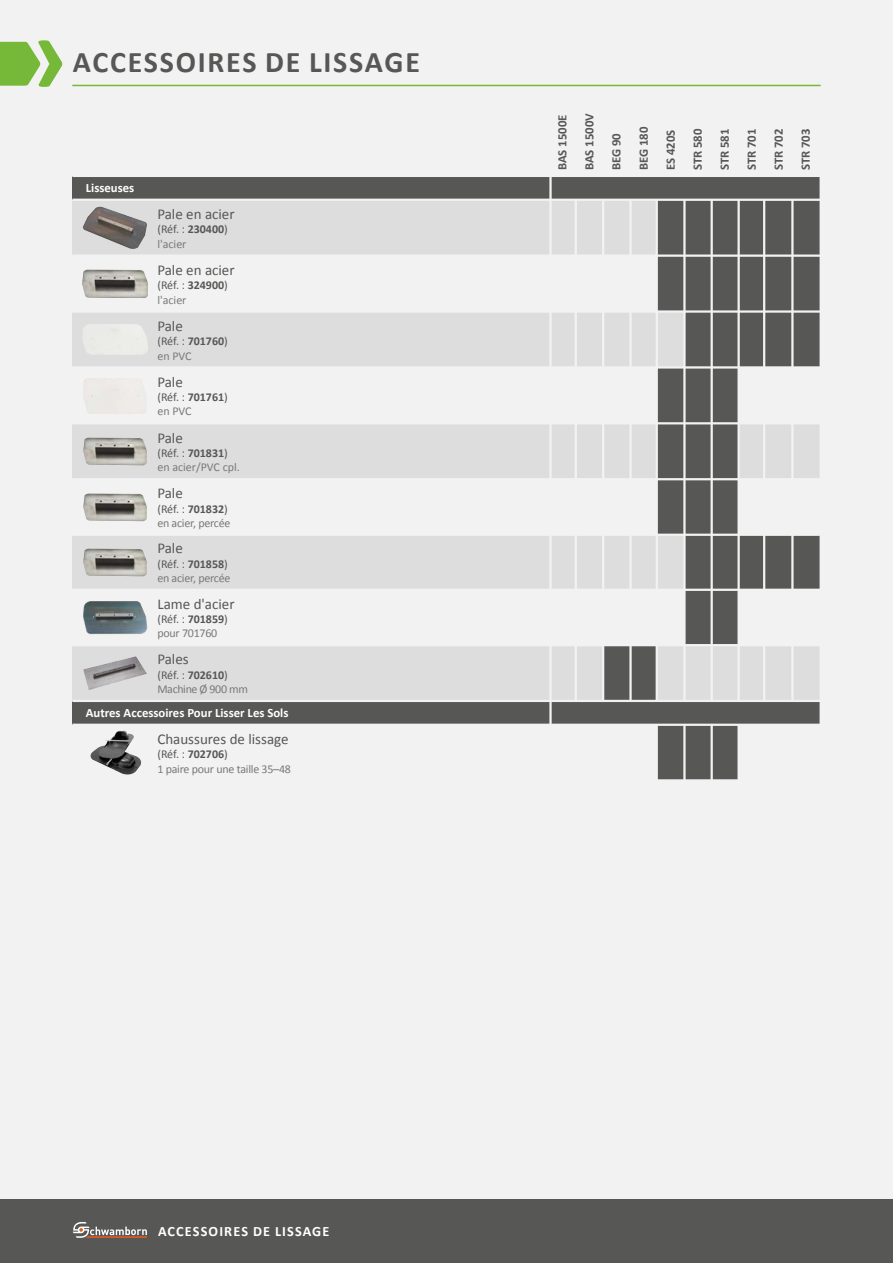
<style>
.page{position:relative;width:893px;height:1263px;background:#fff}
.page>*{position:absolute;margin:0;border:0;box-sizing:border-box;transform-origin:0 0}
.t1{font:700 30px "Calibri";letter-spacing:.06em;color:#575756}
.t2{font:15px "Calibri";color:#575756}
.t3{font:700 14.25px "Calibri";letter-spacing:.08em;color:#fff}
.t4{font:700 12.75px/27px "Calibri";color:#575756}
.t5{font:700 12.75px "Calibri";color:#fff}
.t6{font:12px/14.4px "Calibri";letter-spacing:-.02em;color:#797978}
.t7{font:12px/14.4px "Calibri";letter-spacing:-.005em;color:#575756}
.t8{font:12px/14.4px "Calibri";color:#797978}
.s1{font-weight:700}
.s2{color:#797978}
.s3{color:#575756}
.s4{font-weight:700;color:#575756}
</style>
<div class="page">
<div style="left:0;top:0;width:893px;height:1199px;background:#f2f2f2"></div>
<div style="left:0;top:1199px;width:893px;height:64px;background:#575756"></div>
<svg style="left:73px;top:1222px;width:74px;height:16px"></svg>
<div style="left:72px;top:645px;width:749px;height:56px;background:#ddd"></div>
<div style="left:72px;top:200px;width:749px;height:56px;background:#ddd"></div>
<div style="left:72px;top:312px;width:749px;height:55px;background:#ddd"></div>
<div style="left:72px;top:423px;width:749px;height:56px;background:#ddd"></div>
<div style="left:72px;top:535px;width:749px;height:55px;background:#ddd"></div>
<div style="left:631px;top:645px;width:26px;height:56px;background:#575756"></div>
<div style="left:657px;top:200px;width:27px;height:56px;background:#575756"></div>
<div style="left:684px;top:200px;width:28px;height:56px;background:#575756"></div>
<div style="left:712px;top:200px;width:27px;height:56px;background:#575756"></div>
<div style="left:764px;top:200px;width:28px;height:56px;background:#575756"></div>
<div style="left:792px;top:200px;width:29px;height:56px;background:#575756"></div>
<div style="left:738px;top:200px;width:26px;height:56px;background:#575756"></div>
<div style="left:657px;top:423px;width:27px;height:56px;background:#575756"></div>
<div style="left:684px;top:423px;width:28px;height:56px;background:#575756"></div>
<div style="left:712px;top:423px;width:27px;height:56px;background:#575756"></div>
<div style="left:657px;top:256px;width:27px;height:56px;background:#575756"></div>
<div style="left:684px;top:256px;width:28px;height:56px;background:#575756"></div>
<div style="left:712px;top:256px;width:27px;height:56px;background:#575756"></div>
<div style="left:764px;top:256px;width:28px;height:56px;background:#575756"></div>
<div style="left:792px;top:256px;width:29px;height:56px;background:#575756"></div>
<div style="left:738px;top:256px;width:26px;height:56px;background:#575756"></div>
<div style="left:657px;top:479px;width:27px;height:56px;background:#575756"></div>
<div style="left:684px;top:479px;width:28px;height:56px;background:#575756"></div>
<div style="left:712px;top:479px;width:27px;height:56px;background:#575756"></div>
<div style="left:684px;top:535px;width:28px;height:55px;background:#575756"></div>
<div style="left:712px;top:535px;width:27px;height:55px;background:#575756"></div>
<div style="left:764px;top:535px;width:28px;height:55px;background:#575756"></div>
<div style="left:792px;top:535px;width:29px;height:55px;background:#575756"></div>
<div style="left:738px;top:535px;width:26px;height:55px;background:#575756"></div>
<div style="left:684px;top:590px;width:28px;height:55px;background:#575756"></div>
<div style="left:712px;top:590px;width:27px;height:55px;background:#575756"></div>
<div style="left:657px;top:725px;width:27px;height:56px;background:#575756"></div>
<div style="left:684px;top:725px;width:28px;height:56px;background:#575756"></div>
<div style="left:712px;top:725px;width:27px;height:56px;background:#575756"></div>
<div style="left:657px;top:367px;width:27px;height:56px;background:#575756"></div>
<div style="left:684px;top:367px;width:28px;height:56px;background:#575756"></div>
<div style="left:712px;top:367px;width:27px;height:56px;background:#575756"></div>
<div style="left:684px;top:312px;width:28px;height:55px;background:#575756"></div>
<div style="left:712px;top:312px;width:27px;height:55px;background:#575756"></div>
<div style="left:764px;top:312px;width:28px;height:55px;background:#575756"></div>
<div style="left:792px;top:312px;width:29px;height:55px;background:#575756"></div>
<div style="left:738px;top:312px;width:26px;height:55px;background:#575756"></div>
<div style="left:603px;top:645px;width:28px;height:56px;background:#575756"></div>
<hr style="left:72px;top:422px;width:749px;height:2px;background:#f2f2f2">
<hr style="left:72px;top:478px;width:749px;height:2px;background:#f2f2f2">
<hr style="left:71px;top:534px;width:749px;height:2px;background:#f2f2f2">
<hr style="left:72px;top:644px;width:749px;height:2px;background:#f2f2f2">
<hr style="left:72px;top:589px;width:749px;height:2px;background:#f2f2f2">
<hr style="left:72px;top:779px;width:749px;height:2px;background:#f2f2f2">
<hr style="left:791px;top:142px;width:3px;height:777px;background:#f2f2f2">
<hr style="left:763px;top:142px;width:2px;height:777px;background:#f2f2f2">
<hr style="left:737px;top:142px;width:3px;height:777px;background:#f2f2f2">
<hr style="left:711px;top:142px;width:2px;height:777px;background:#f2f2f2">
<hr style="left:683px;top:142px;width:3px;height:777px;background:#f2f2f2">
<hr style="left:656px;top:142px;width:2px;height:777px;background:#f2f2f2">
<hr style="left:629px;top:142px;width:3px;height:777px;background:#f2f2f2">
<hr style="left:602px;top:142px;width:2px;height:777px;background:#f2f2f2">
<hr style="left:575px;top:142px;width:2px;height:777px;background:#f2f2f2">
<div style="left:72px;top:176px;width:749px;height:24px;background:#575756"></div>
<div style="left:72px;top:701px;width:748px;height:24px;background:#575756"></div>
<hr style="left:549px;top:142px;width:3px;height:777px;background:#f2f2f2">
<hr style="left:72px;top:700px;width:749px;height:2px;background:#f2f2f2">
<hr style="left:72px;top:199px;width:749px;height:2px;background:#f2f2f2">
<hr style="left:72px;top:175px;width:749px;height:2px;background:#f2f2f2">
<hr style="left:72px;top:254px;width:749px;height:3px;background:#f2f2f2">
<hr style="left:72px;top:310px;width:749px;height:3px;background:#f2f2f2">
<hr style="left:72px;top:366px;width:749px;height:3px;background:#f2f2f2">
<hr style="left:72px;top:724px;width:749px;height:2px;background:#f2f2f2">
<hr style="left:820px;top:94px;width:2px;height:773px;background:#f2f2f2">
<img style="left:83px;top:601px;width:64px;height:33px">
<img style="left:83px;top:656px;width:64px;height:34px">
<img style="left:83px;top:437px;width:64px;height:28px">
<img style="left:83px;top:493px;width:64px;height:28px">
<img style="left:83px;top:548px;width:64px;height:28px">
<img style="left:83px;top:207px;width:64px;height:42px">
<img style="left:82px;top:269px;width:66px;height:29px">
<div style="left:83px;top:324px;width:65px;height:31px;background:#ebece8"></div>
<img style="left:90px;top:731px;width:51px;height:44px">
<svg style="left:0;top:40px;width:62px;height:47px"></svg>
<hr style="left:72px;top:85px;width:749px;height:1px;background:#76b837">
<h1 class="t1" style="left:73px;top:43px;width:349px">ACCESSOIRES DE LISSAGE</h1>
<p class="t5" style="left:86px;top:179px;width:50px">Lisseuses</p>
<p class="t2" style="left:157px;top:204px;width:79px">Pale en acier</p>
<p class="t7" style="left:157px;top:222px;width:72px">(Réf. : <span class="s1">230400</span>) <span class="s2">l'acier</span></p>
<p class="t2" style="left:157px;top:259px;width:79px">Pale en acier</p>
<p class="t7" style="left:157px;top:278px;width:72px">(Réf. : <span class="s1">324900</span>) <span class="s2">l'acier</span></p>
<p class="t2" style="left:157px;top:315px;width:27px">Pale</p>
<p class="t7" style="left:157px;top:334px;width:72px">(Réf. : <span class="s1">701760</span>) <span class="s2">en PVC</span></p>
<p class="t2" style="left:157px;top:371px;width:27px">Pale</p>
<p class="t7" style="left:157px;top:389px;width:72px">(Réf. : <span class="s1">701761</span>) <span class="s2">en PVC</span></p>
<p class="t2" style="left:157px;top:427px;width:27px">Pale</p>
<p class="t8" style="left:157px;top:445px;width:84px"><span class="s3">(Réf. :</span> <span class="s4">701831</span><span class="s3">) </span>en acier/PVC cpl.</p>
<p class="t2" style="left:157px;top:483px;width:27px">Pale</p>
<p class="t6" style="left:157px;top:501px;width:75px"><span class="s3">(Réf. :</span> <span class="s4">701832</span><span class="s3">) </span>en acier, percée</p>
<p class="t2" style="left:157px;top:538px;width:27px">Pale</p>
<p class="t6" style="left:157px;top:556px;width:75px"><span class="s3">(Réf. :</span> <span class="s4">701858</span><span class="s3">) </span>en acier, percée</p>
<p class="t2" style="left:157px;top:593px;width:79px">Lame d'acier</p>
<p class="t6" style="left:157px;top:612px;width:72px"><span class="s3">(Réf. :</span> <span class="s4">701859</span><span class="s3">) </span>pour 701760</p>
<p class="t2" style="left:157px;top:649px;width:33px">Pales</p>
<p class="t6" style="left:157px;top:667px;width:92px"><span class="s3">(Réf. :</span> <span class="s4">702610</span><span class="s3">)<br></span>Machine Ø 900 mm</p>
<p class="t5" style="left:86px;top:704px;width:204px">Autres Accessoires Pour Lisser Les Sols</p>
<p class="t2" style="left:157px;top:728px;width:133px">Chaussures de lissage</p>
<p class="t6" style="left:157px;top:747px;width:135px"><span class="s3">(Réf. :</span> <span class="s4">702706</span><span class="s3">)<br></span>1 paire pour une taille 35–48</p>
<p class="t4" style="left:549px;top:170px;width:59px;rotate:-90deg">BAS 1500E<br>BAS 1500V<br>BEG 90<br>BEG 180<br>ES 420S<br>STR 580<br>STR 581<br>STR 701<br>STR 702<br>STR 703</p>
<p class="t3" style="left:158px;top:1222px;width:173px">ACCESSOIRES DE LISSAGE</p>
</div>
